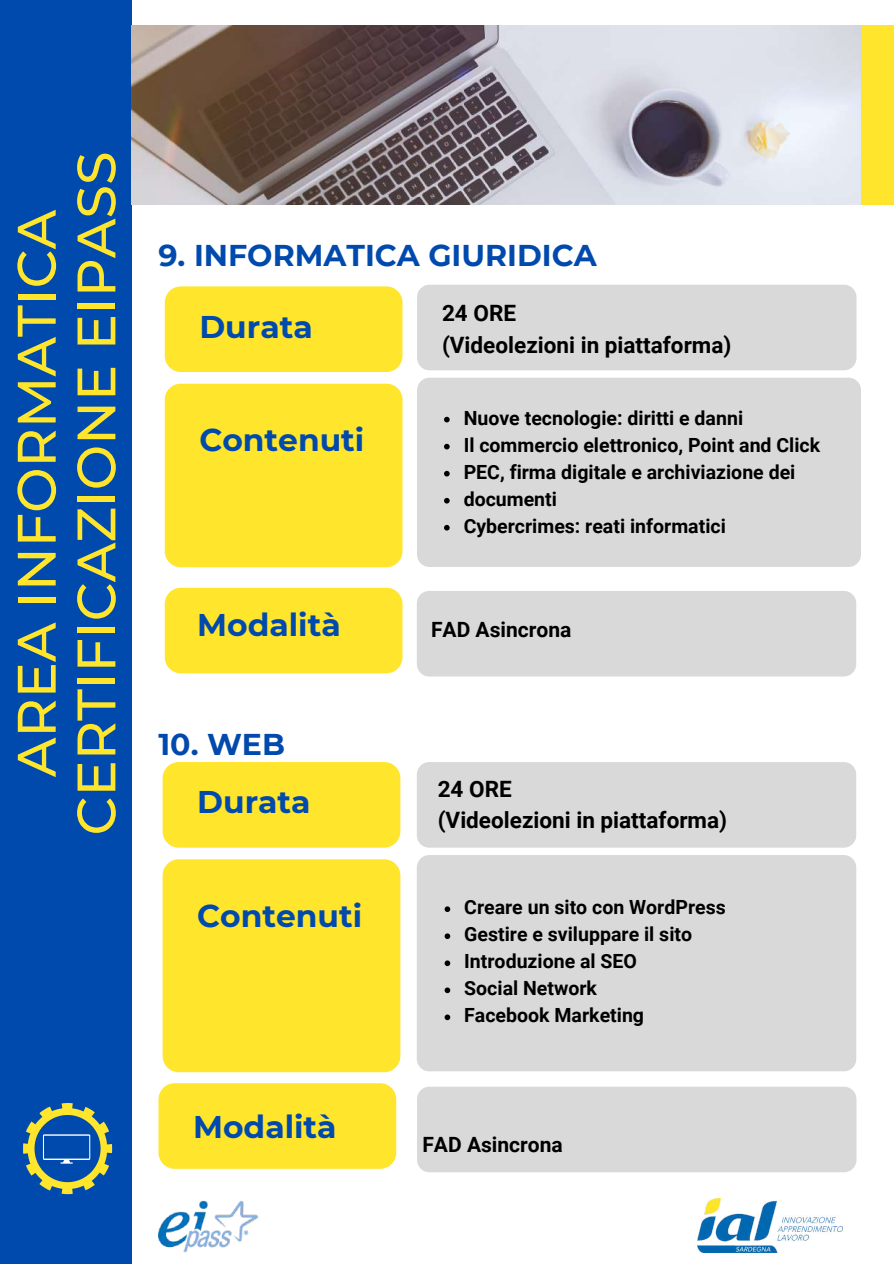
<style>
.page{position:relative;width:894px;height:1264px;background:#fff}
.page>*{position:absolute;margin:0;border:0;box-sizing:border-box;transform-origin:0 0}
.t1{font:500 54px/59.7px "Montserrat";color:#ffe52c;text-align:center}
.t2{font:700 31.35px "Montserrat";color:#004aad}
.t3{font:700 30px "Montserrat";color:#004aad}
.t4{font:700 22.5px/31.5px "Roboto";color:#000}
.t5{font:700 21px "Roboto";color:#000}
.t6{font:700 19.5px/27px "Roboto";color:#000}
</style>
<div class="page">
<div style="left:0;top:0;width:131px;height:1263px;background:#004aad"></div>
<img style="left:697px;top:1198px;width:145px;height:54px">
<div style="left:856px;top:25px;width:37px;height:179px;background:#ffe52c"></div>
<svg style="left:23px;top:1103px;width:89px;height:91px"></svg>
<img style="left:158px;top:1200px;width:101px;height:52px">
<img style="left:132px;top:25px;width:728px;height:179px">
<div style="left:417px;top:285px;width:439px;height:85px;background:#d9d9d9;border-radius:12px"></div>
<div style="left:165px;top:286px;width:237px;height:86px;background:#ffe52c;border-radius:16px"></div>
<div style="left:165px;top:383px;width:237px;height:184px;background:#ffe52c;border-radius:16px"></div>
<div style="left:165px;top:587px;width:237px;height:86px;background:#ffe52c;border-radius:16px"></div>
<div style="left:417px;top:378px;width:443px;height:189px;background:#d9d9d9;border-radius:12px"></div>
<div style="left:416px;top:591px;width:440px;height:85px;background:#d9d9d9;border-radius:12px"></div>
<div style="left:416px;top:762px;width:440px;height:85px;background:#d9d9d9;border-radius:12px"></div>
<div style="left:162px;top:762px;width:238px;height:85px;background:#ffe52c;border-radius:16px"></div>
<div style="left:162px;top:859px;width:238px;height:213px;background:#ffe52c;border-radius:16px"></div>
<div style="left:158px;top:1083px;width:238px;height:85px;background:#ffe52c;border-radius:16px"></div>
<div style="left:416px;top:855px;width:440px;height:216px;background:#d9d9d9;border-radius:12px"></div>
<div style="left:417px;top:1086px;width:439px;height:86px;background:#d9d9d9;border-radius:12px"></div>
<svg style="left:444px;top:417px;width:5px;height:5px"></svg>
<svg style="left:444px;top:444px;width:5px;height:5px"></svg>
<svg style="left:444px;top:471px;width:5px;height:5px"></svg>
<svg style="left:444px;top:498px;width:5px;height:5px"></svg>
<svg style="left:444px;top:525px;width:5px;height:5px"></svg>
<svg style="left:444px;top:906px;width:6px;height:6px"></svg>
<svg style="left:444px;top:933px;width:6px;height:6px"></svg>
<svg style="left:444px;top:960px;width:6px;height:6px"></svg>
<svg style="left:444px;top:987px;width:6px;height:6px"></svg>
<svg style="left:444px;top:1014px;width:6px;height:6px"></svg>
<h1 class="t1" style="left:6px;top:835px;width:685px;rotate:-90deg">AREA INFORMATICA<br>CERTIFICAZIONE EIPASS</h1>
<h3 class="t3" style="left:158px;top:237px;width:439px">9. INFORMATICA GIURIDICA</h3>
<h2 class="t2" style="left:199px;top:307px;width:115px">Durata</h2>
<h2 class="t2" style="left:199px;top:421px;width:166px">Contenuti</h2>
<h2 class="t2" style="left:197px;top:606px;width:145px">Modalità</h2>
<h3 class="t3" style="left:158px;top:726px;width:128px">10. WEB</h3>
<h2 class="t2" style="left:197px;top:783px;width:115px">Durata</h2>
<h2 class="t2" style="left:197px;top:896px;width:166px">Contenuti</h2>
<h2 class="t2" style="left:193px;top:1107px;width:145px">Modalità</h2>
<p class="t4" style="left:442px;top:298px;width:291px">24 ORE<br>(Videolezioni in piattaforma)</p>
<p class="t6" style="left:463px;top:404px;width:358px">Nuove tecnologie: diritti e danni<br>Il commercio elettronico, Point and Click<br>PEC, firma digitale e archiviazione dei documenti<br>Cybercrimes: reati informatici</p>
<p class="t5" style="left:431px;top:617px;width:142px">FAD Asincrona</p>
<p class="t4" style="left:437px;top:773px;width:291px">24 ORE<br>(Videolezioni in piattaforma)</p>
<p class="t6" style="left:464px;top:894px;width:263px">Creare un sito con WordPress<br>Gestire e sviluppare il sito<br>Introduzione al SEO<br>Social Network<br>Facebook Marketing</p>
<p class="t5" style="left:422px;top:1132px;width:142px">FAD Asincrona</p>
</div>
